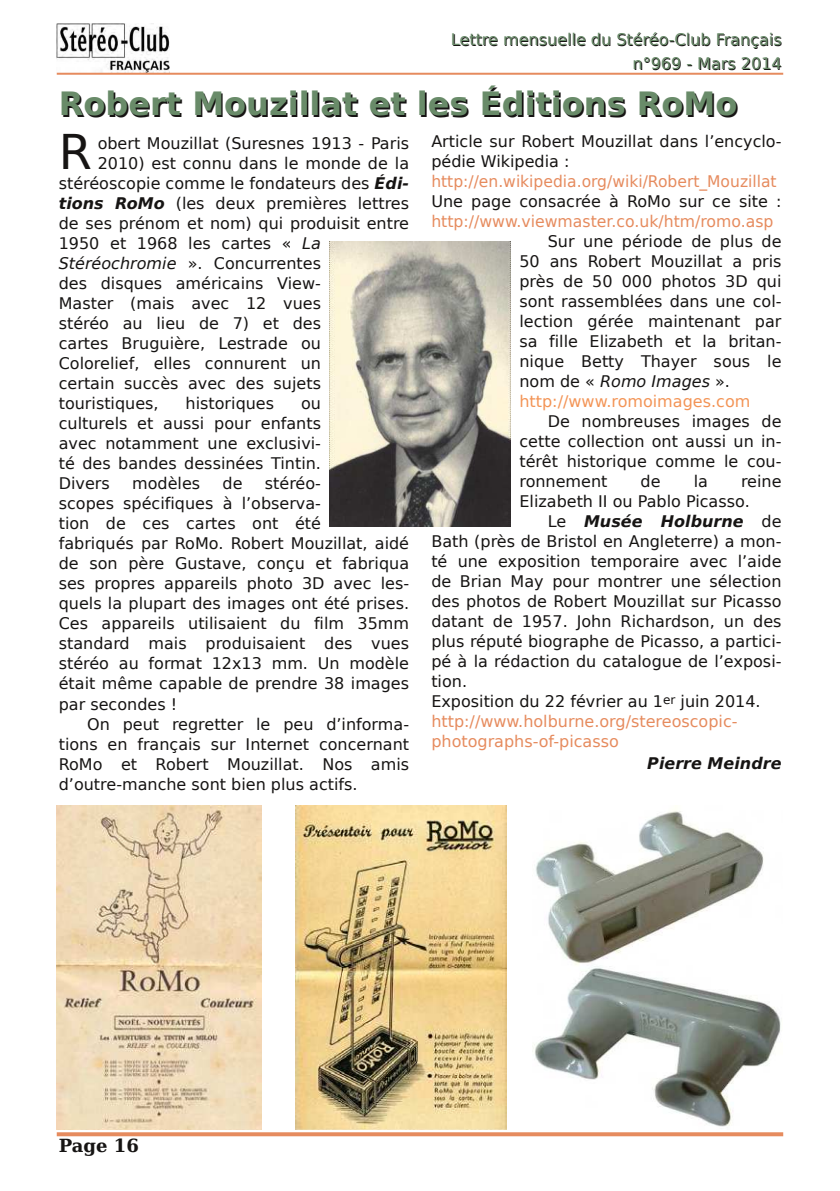
<style>
.page{position:relative;width:840px;height:1191px;background:#fff}
.page>*{position:absolute;margin:0;border:0;box-sizing:border-box;transform-origin:0 0}
.t1{font:47.8px "Bitstream Vera Sans";color:#161413}
.t2{font:700 32px "Bitstream Vera Sans";color:#161413}
.t3{font:700 18px "Bitstream Vera Serif";color:#161413}
.t4{font:16px/20px "Bitstream Vera Sans";color:#161413}
.t5{font:16px "Bitstream Vera Sans";color:#e68b5e}
.t6{font:italic 700 16px "Bitstream Vera Sans";color:#161413}
.s1{color:#698b69}
.s2{font-weight:700;font-style:italic}
.s3{font-style:italic}
.s4{color:#f39456}
.s5{color:#e68b5e}
</style>
<div class="page">
<img style="left:56px;top:24px;width:113px;height:48px">
<hr style="left:57px;top:73px;width:725px;height:2px;background:#e68b5e">
<svg style="left:57px;top:1132px;width:725px;height:4px;background:#e79369"></svg>
<img style="left:329px;top:241px;width:181px;height:285px">
<img style="left:57px;top:806px;width:205px;height:323px">
<img style="left:295px;top:806px;width:211px;height:323px">
<img style="left:532px;top:810px;width:249px;height:317px">
<p class="t4" style="left:451px;top:29px;width:332px;line-height:24px;text-align:right">Lettre mensue<span class="s1">ll</span>e du Stéréo-C<span class="s1">l</span>ub França<span class="s1">i</span>s n°969 - Mars 2014</p>
<h2 class="t2" style="left:60px;top:91px;width:680px">Robert Mouzillat et les Éditions RoMo</h2>
<h1 class="t1" style="left:59px;top:131px;width:35px">R</h1>
<p class="t4" style="left:98px;top:135px;width:313px">obert Mouzillat (Suresnes 1913 - Paris</p>
<p class="t4" style="left:98px;top:155px;width:313px">2010) est connu dans le monde de la</p>
<p class="t4" style="left:59px;top:175px;width:351px">stéréoscopie comme le fondateurs des <span class="s2">Édi-</span></p>
<p class="t4" style="left:59px;top:195px;width:351px"><span class="s2">tions RoMo</span> (les deux premières lettres</p>
<p class="t4" style="left:59px;top:215px;width:351px">de ses prénom et nom) qui produisit entre</p>
<p class="t4" style="left:59px;top:235px;width:264px">1950 et 1968 les cartes « <span class="s3">La</span></p>
<p class="t4" style="left:59px;top:255px;width:263px"><span class="s3">Stéréochromie</span> ». Concurrentes</p>
<p class="t4" style="left:59px;top:275px;width:264px">des disques américains View-</p>
<p class="t4" style="left:59px;top:295px;width:263px">Master (mais avec 12 vues</p>
<p class="t4" style="left:59px;top:315px;width:263px">stéréo au lieu de 7) et des</p>
<p class="t4" style="left:59px;top:335px;width:264px">cartes Bruguière, Lestrade ou</p>
<p class="t4" style="left:59px;top:355px;width:264px">Colorelief, elles connurent un</p>
<p class="t4" style="left:59px;top:375px;width:263px">certain succès avec des sujets</p>
<p class="t4" style="left:59px;top:395px;width:101px">touristiques,</p>
<p class="t4" style="left:185px;top:395px;width:90px">historiques</p>
<p class="t4" style="left:59px;top:395px;width:264px;text-align:justify;text-indent:242px">ou culturels et aussi pour enfants avec notamment une exclusivi&shy;té des bandes dessinées Tintin.<br>Divers</p>
<p class="t4" style="left:59px;top:475px;width:352px;text-indent:206px">stéréo-<br>scopes spécifiques à l’observa-<br>tion de ces cartes ont été<br>fabriqués par RoMo. Robert Mouzillat, aidé de son père Gustave, conçu et fabriqua ses propres appareils photo 3D avec les&shy;quels la plupart des images ont été prises.<br>Ces appareils utilisaient du film 35mm standard mais produisaient des vues stéréo au format 12x13 mm. Un modèle était même capable de prendre 38 images par secondes !</p>
<p class="t4" style="left:59px;top:715px;width:352px;text-align:justify;text-indent:28px">On peut regretter le peu d’informa&shy;tions en français sur Internet concernant RoMo et Robert Mouzillat. Nos amis d’outre-manche sont bien plus actifs.</p>
<p class="t4" style="left:132px;top:475px;width:70px">modèles</p>
<p class="t4" style="left:222px;top:475px;width:21px">de</p>
<p class="t4" style="left:431px;top:133px;width:351px">Article sur Robert Mouzillat dans l’encyclo&shy;pédie Wikipedia :</p>
<p class="t5" style="left:431px;top:174px;width:347px">http://en.wikipedia.org/wiki/Robert_Mouzillat</p>
<p class="t4" style="left:431px;top:193px;width:351px">Une page consacrée à RoMo sur ce site :</p>
<p class="t5" style="left:431px;top:214px;width:343px">http://www.viewmaster.co.uk/htm/romo.asp</p>
<p class="t4" style="left:519px;top:233px;width:263px;text-indent:28px">Sur une période de plus de<br>50 ans Robert Mouzillat a pris près de 50 000 photos 3D qui sont rassemblées dans une col&shy;lection gérée maintenant par sa fille Elizabeth et la britan&shy;nique Betty Thayer sous le nom de « <span class="s3">Romo Images</span> ». <span class="s4">http://www.romoimages.com</span></p>
<p class="t4" style="left:519px;top:413px;width:263px;text-align:justify;text-indent:28px">De nombreuses images de cette collection ont aussi un in&shy;térêt historique comme le cou&shy;ronnement</p>
<p class="t4" style="left:519px;top:473px;width:263px;text-indent:221px">reine<br>Elizabeth II ou Pablo Picasso.</p>
<p class="t4" style="left:431px;top:513px;width:351px;text-indent:116px">Le <span class="s2">Musée Holburne</span> de Bath (près de Bristol en Angleterre) a mon&shy;té une exposition temporaire avec l’aide de Brian May pour montrer une sélection des photos de Robert Mouzillat sur Picasso datant de 1957. John Richardson, un des plus réputé biographe de Picasso, a partici&shy;pé à la rédaction du catalogue de l’exposi&shy;tion.<br>Exposition du 22 février au 1<sup>er</sup> juin 2014. <span class="s5">http://www.holburne.org/stereoscopic&shy;photographs-of-picasso</span></p>
<p class="t6" style="left:647px;top:756px;width:136px">Pierre Meindre</p>
<p class="t4" style="left:640px;top:473px;width:21px">de</p>
<p class="t4" style="left:693px;top:473px;width:16px">la</p>
<p class="t3" style="left:59px;top:1137px;width:82px">Page 16</p>
</div>
